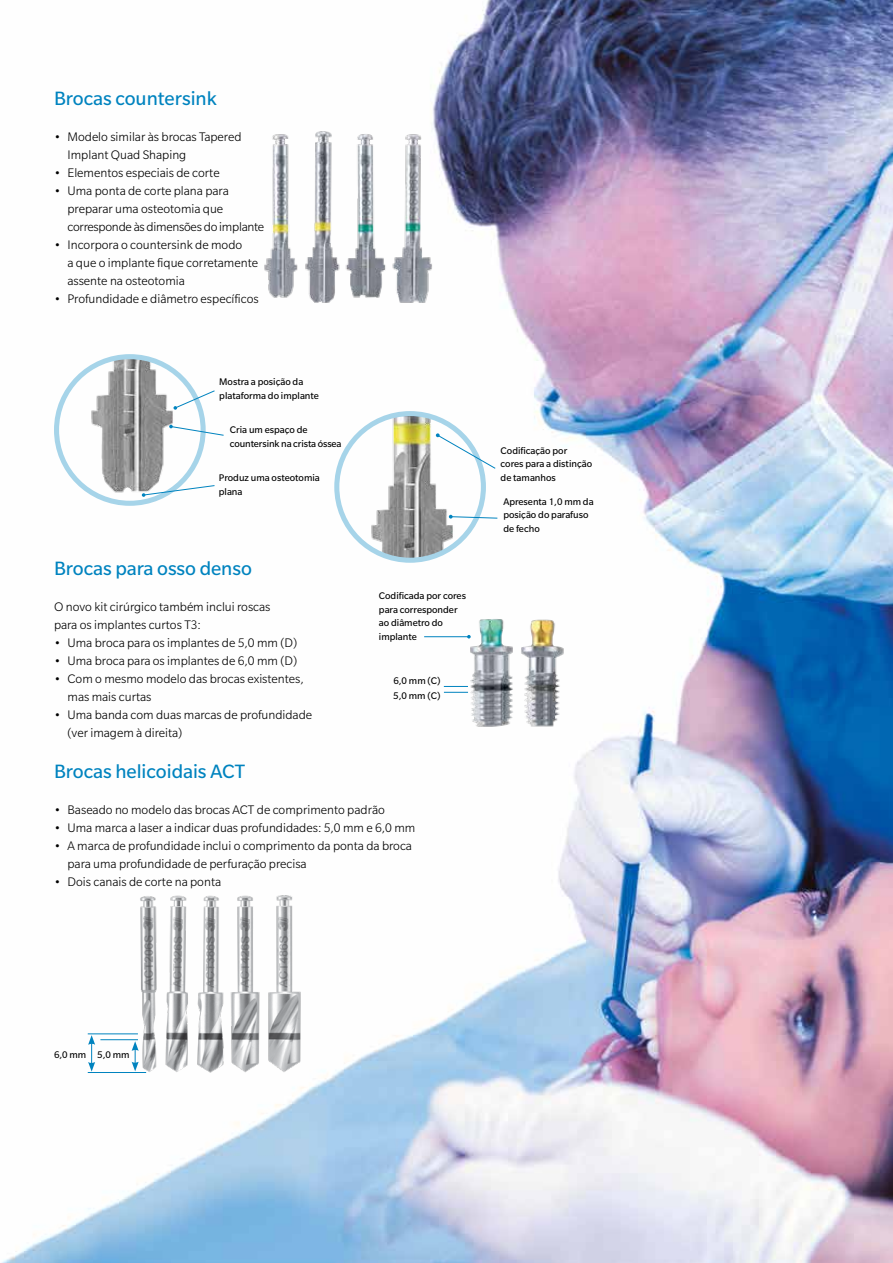
<style>
.page{position:relative;width:893px;height:1263px;background:#fff}
.page>*{position:absolute;margin:0;border:0;box-sizing:border-box;transform-origin:0 0}
.t1{font:21px "Slate Pro";color:#0083bf}
.t2{font:300 13.5px/18px "Slate Pro";color:#000}
.t3{font:10.5px/13.5px "Slate Pro";color:#000}
</style>
<div class="page">
<img style="left:1px;top:0;width:892px;height:1263px">
<img style="left:365px;top:414px;width:90px;height:146px">
<div style="left:334px;top:411px;width:152px;height:152px;border:5px solid #a6d4e9;border-radius:50%"></div>
<svg style="left:436px;top:433px;width:60px;height:37px"></svg>
<svg style="left:449px;top:515px;width:49px;height:4px"></svg>
<img style="left:85px;top:357px;width:90px;height:145px">
<div style="left:54px;top:354px;width:152px;height:152px;border:5px solid #a6d4e9;border-radius:50%"></div>
<svg style="left:174px;top:390px;width:42px;height:20px"></svg>
<svg style="left:169px;top:425px;width:56px;height:11px"></svg>
<svg style="left:142px;top:485px;width:73px;height:12px"></svg>
<img style="left:134px;top:894px;width:173px;height:178px">
<hr style="left:88px;top:1072px;width:58px;height:1px;background:#0083bf">
<hr style="left:100px;top:1039px;width:38px;height:1px;background:#0083bf">
<hr style="left:88px;top:1033px;width:50px;height:1px;background:#0083bf">
<svg style="left:132px;top:1041px;width:7px;height:30px"></svg>
<svg style="left:88px;top:1035px;width:7px;height:37px"></svg>
<img style="left:263px;top:130px;width:171px;height:175px">
<img style="left:519px;top:617px;width:46px;height:112px">
<img style="left:469px;top:618px;width:45px;height:111px">
<svg style="left:444px;top:686px;width:24px;height:7px"></svg>
<hr style="left:424px;top:636px;width:45px;height:1px;background:#0083bf">
<h1 class="t1" style="left:54px;top:87px;width:164px">Brocas countersink</h1>
<p class="t2" style="left:68px;top:128px;width:175px;text-indent:-14px">• Modelo similar às brocas Tapered<br>Implant Quad Shaping</p>
<p class="t2" style="left:54px;top:164px;width:167px">• Elementos especiais de corte</p>
<p class="t2" style="left:68px;top:182px;width:198px;text-indent:-14px">• Uma ponta de corte plana para preparar uma osteotomia que corresponde às dimensões do implante</p>
<p class="t2" style="left:68px;top:236px;width:192px;text-indent:-14px">• Incorpora o countersink de modo<br>a que o implante fique corretamente assente na osteotomia</p>
<p class="t2" style="left:54px;top:290px;width:206px">• Profundidade e diâmetro específicos</p>
<p class="t3" style="left:219px;top:375px;width:101px">Mostra a posição da plataforma do implante</p>
<p class="t3" style="left:230px;top:423px;width:113px">Cria um espaço de countersink na crista óssea</p>
<p class="t3" style="left:219px;top:471px;width:103px">Produz uma osteotomia plana</p>
<h1 class="t1" style="left:54px;top:558px;width:200px">Brocas para osso denso</h1>
<p class="t2" style="left:54px;top:598px;width:218px">O novo kit cirúrgico também inclui roscas para os implantes curtos T3:</p>
<p class="t2" style="left:54px;top:634px;width:245px">• Uma broca para os implantes de 5,0 mm (D)</p>
<p class="t2" style="left:54px;top:652px;width:245px">• Uma broca para os implantes de 6,0 mm (D)</p>
<p class="t2" style="left:68px;top:670px;width:238px;text-indent:-14px">• Com o mesmo modelo das brocas existentes, mas mais curtas</p>
<p class="t2" style="left:68px;top:706px;width:246px;text-indent:-14px">• Uma banda com duas marcas de profundidade (ver imagem à direita)</p>
<p class="t3" style="left:379px;top:589px;width:89px">Codificada por cores para corresponder ao diâmetro do implante</p>
<p class="t3" style="left:393px;top:674px;width:49px">6,0 mm (C)</p>
<p class="t3" style="left:393px;top:689px;width:49px">5,0 mm (C)</p>
<h1 class="t1" style="left:54px;top:760px;width:193px">Brocas helicoidais ACT</h1>
<p class="t2" style="left:54px;top:800px;width:332px">• Baseado no modelo das brocas ACT de comprimento padrão</p>
<p class="t2" style="left:54px;top:818px;width:363px">• Uma marca a laser a indicar duas profundidades: 5,0 mm e 6,0 mm</p>
<p class="t2" style="left:68px;top:836px;width:346px;text-indent:-14px">• A marca de profundidade inclui o comprimento da ponta da broca para uma profundidade de perfuração precisa</p>
<p class="t2" style="left:54px;top:872px;width:169px">• Dois canais de corte na ponta</p>
<p class="t3" style="left:501px;top:443px;width:93px">Codificação por cores para a distinção de tamanhos</p>
<p class="t3" style="left:503px;top:494px;width:92px">Apresenta 1,0 mm da posição do parafuso de fecho</p>
<p class="t3" style="left:54px;top:1048px;width:77px">6,0 mm 5,0 mm</p>
</div>
